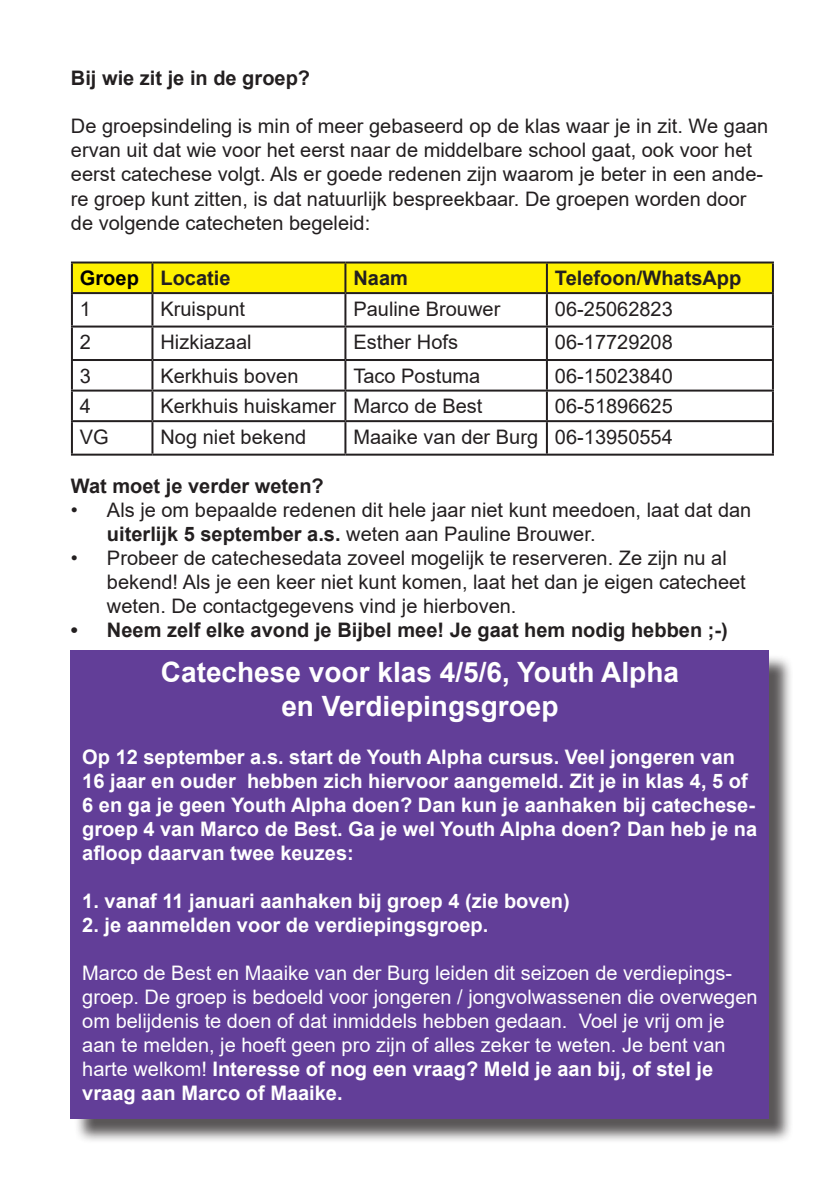
<style>
.page{position:relative;width:840px;height:1191px;background:#fff}
.page>*{position:absolute;margin:0;border:0;box-sizing:border-box;transform-origin:0 0}
.t1{font:700 28px "Arial";color:#fff}
.t2{font:20px/24px "Arial";color:#231f20}
.t3{font:700 20px/24px "Arial";color:#fff}
.t4{font:20px/24px "Arial";color:#fff}
.t5{font:700 20px "Arial";color:#231f20}
.t6{font:700 20px "Arial";color:#000}
.s1{font-weight:700}
</style>
<div class="page">
<div style="left:73px;top:263px;width:698px;height:29px;background:#fff101"></div>
<hr style="left:71px;top:261px;width:81px;height:2px;background:#231f20">
<hr style="left:71px;top:263px;width:2px;height:29px;background:#231f20">
<hr style="left:152px;top:261px;width:193px;height:2px;background:#231f20">
<hr style="left:151px;top:263px;width:2px;height:29px;background:#231f20">
<hr style="left:345px;top:261px;width:201px;height:2px;background:#231f20">
<hr style="left:344px;top:263px;width:2px;height:29px;background:#231f20">
<hr style="left:546px;top:261px;width:227px;height:2px;background:#231f20">
<hr style="left:545px;top:263px;width:2px;height:29px;background:#231f20">
<hr style="left:771px;top:263px;width:2px;height:29px;background:#231f20">
<hr style="left:71px;top:292px;width:81px;height:2px;background:#231f20">
<hr style="left:71px;top:294px;width:2px;height:31px;background:#231f20">
<hr style="left:152px;top:292px;width:193px;height:2px;background:#231f20">
<hr style="left:151px;top:294px;width:2px;height:31px;background:#231f20">
<hr style="left:345px;top:292px;width:201px;height:2px;background:#231f20">
<hr style="left:344px;top:294px;width:2px;height:31px;background:#231f20">
<hr style="left:546px;top:292px;width:227px;height:2px;background:#231f20">
<hr style="left:545px;top:294px;width:2px;height:31px;background:#231f20">
<hr style="left:771px;top:294px;width:2px;height:31px;background:#231f20">
<hr style="left:71px;top:325px;width:81px;height:2px;background:#231f20">
<hr style="left:71px;top:327px;width:2px;height:32px;background:#231f20">
<hr style="left:152px;top:325px;width:193px;height:2px;background:#231f20">
<hr style="left:151px;top:327px;width:2px;height:32px;background:#231f20">
<hr style="left:345px;top:325px;width:201px;height:2px;background:#231f20">
<hr style="left:344px;top:327px;width:2px;height:32px;background:#231f20">
<hr style="left:546px;top:325px;width:227px;height:2px;background:#231f20">
<hr style="left:545px;top:327px;width:2px;height:32px;background:#231f20">
<hr style="left:771px;top:327px;width:2px;height:32px;background:#231f20">
<hr style="left:71px;top:359px;width:81px;height:2px;background:#231f20">
<hr style="left:71px;top:361px;width:2px;height:28px;background:#231f20">
<hr style="left:152px;top:359px;width:193px;height:2px;background:#231f20">
<hr style="left:151px;top:361px;width:2px;height:28px;background:#231f20">
<hr style="left:345px;top:359px;width:201px;height:2px;background:#231f20">
<hr style="left:344px;top:361px;width:2px;height:28px;background:#231f20">
<hr style="left:546px;top:359px;width:227px;height:2px;background:#231f20">
<hr style="left:545px;top:361px;width:2px;height:28px;background:#231f20">
<hr style="left:771px;top:361px;width:2px;height:28px;background:#231f20">
<hr style="left:71px;top:389px;width:81px;height:2px;background:#231f20">
<hr style="left:71px;top:391px;width:2px;height:29px;background:#231f20">
<hr style="left:152px;top:389px;width:193px;height:2px;background:#231f20">
<hr style="left:151px;top:391px;width:2px;height:29px;background:#231f20">
<hr style="left:345px;top:389px;width:201px;height:2px;background:#231f20">
<hr style="left:344px;top:391px;width:2px;height:29px;background:#231f20">
<hr style="left:546px;top:389px;width:227px;height:2px;background:#231f20">
<hr style="left:545px;top:391px;width:2px;height:29px;background:#231f20">
<hr style="left:771px;top:391px;width:2px;height:29px;background:#231f20">
<hr style="left:71px;top:420px;width:81px;height:2px;background:#231f20">
<hr style="left:71px;top:422px;width:2px;height:31px;background:#231f20">
<hr style="left:152px;top:420px;width:193px;height:2px;background:#231f20">
<hr style="left:151px;top:422px;width:2px;height:31px;background:#231f20">
<hr style="left:345px;top:420px;width:201px;height:2px;background:#231f20">
<hr style="left:344px;top:422px;width:2px;height:31px;background:#231f20">
<hr style="left:546px;top:420px;width:227px;height:2px;background:#231f20">
<hr style="left:545px;top:422px;width:2px;height:31px;background:#231f20">
<hr style="left:771px;top:422px;width:2px;height:31px;background:#231f20">
<hr style="left:71px;top:453px;width:81px;height:2px;background:#231f20">
<hr style="left:152px;top:453px;width:193px;height:2px;background:#231f20">
<hr style="left:345px;top:453px;width:201px;height:2px;background:#231f20">
<hr style="left:546px;top:453px;width:227px;height:2px;background:#231f20">
<div style="left:74px;top:653px;width:719px;height:491px;background:#231f20;opacity:.75"></div>
<div style="left:71px;top:650px;width:697px;height:469px;background:#623e98"></div>
<p class="t5" style="left:71px;top:64px;width:240px">Bij wie zit je in de groep?</p>
<p class="t2" style="left:71px;top:114px;width:698px">De groepsindeling is min of meer gebaseerd op de klas waar je in zit. We gaan ervan uit dat wie voor het eerst naar de middelbare school gaat, ook voor het eerst catechese volgt. Als er goede redenen zijn waarom je beter in een ande&shy;re groep kunt zitten, is dat natuurlijk bespreekbaar. De groepen worden door de volgende catecheten begeleid:</p>
<p class="t6" style="left:80px;top:264px;width:60px">Groep</p>
<p class="t5" style="left:160px;top:264px;width:72px">Locatie</p>
<p class="t5" style="left:353px;top:264px;width:56px">Naam</p>
<p class="t5" style="left:554px;top:264px;width:188px">Telefoon/WhatsApp</p>
<p class="t2" style="left:80px;top:296px;width:13px">1</p>
<p class="t2" style="left:160px;top:296px;width:86px">Kruispunt</p>
<p class="t2" style="left:353px;top:296px;width:148px">Pauline Brouwer</p>
<p class="t2" style="left:554px;top:296px;width:119px">06-25062823</p>
<p class="t2" style="left:80px;top:330px;width:13px">2</p>
<p class="t2" style="left:160px;top:330px;width:93px">Hizkiazaal</p>
<p class="t2" style="left:353px;top:330px;width:106px">Esther Hofs</p>
<p class="t2" style="left:554px;top:330px;width:119px">06-17729208</p>
<p class="t2" style="left:80px;top:363px;width:13px">3</p>
<p class="t2" style="left:160px;top:363px;width:139px">Kerkhuis boven</p>
<p class="t2" style="left:353px;top:363px;width:128px">Taco Postuma</p>
<p class="t2" style="left:554px;top:363px;width:119px">06-15023840</p>
<p class="t2" style="left:80px;top:394px;width:13px">4</p>
<p class="t2" style="left:160px;top:394px;width:177px">Kerkhuis huiskamer</p>
<p class="t2" style="left:353px;top:394px;width:130px">Marco de Best</p>
<p class="t2" style="left:554px;top:394px;width:119px">06-51896625</p>
<p class="t2" style="left:80px;top:424px;width:30px">VG</p>
<p class="t2" style="left:160px;top:424px;width:147px">Nog niet bekend</p>
<p class="t2" style="left:353px;top:424px;width:186px">Maaike van der Burg</p>
<p class="t2" style="left:554px;top:424px;width:119px">06-13950554</p>
<p class="t5" style="left:71px;top:472px;width:254px">Wat moet je verder weten?</p>
<p class="t2" style="left:107px;top:498px;width:645px;text-indent:-36px">• Als je om bepaalde redenen dit hele jaar niet kunt meedoen, laat dat dan <span class="s1">uiterlijk 5 september a.s.</span> weten aan Pauline Brouwer.</p>
<p class="t2" style="left:107px;top:546px;width:640px;text-indent:-36px">• Probeer de catechesedata zoveel mogelijk te reserveren. Ze zijn nu al bekend! Als je een keer niet kunt komen, laat het dan je eigen catecheet weten. De contactgegevens vind je hierboven.</p>
<p class="t5" style="left:71px;top:616px;width:658px">• Neem zelf elke avond je Bijbel mee! Je gaat hem nodig hebben ;-)</p>
<p class="t1" style="left:161px;top:653px;width:519px">Catechese voor klas 4/5/6, Youth Alpha</p>
<p class="t1" style="left:281px;top:686px;width:278px">en Verdiepingsgroep</p>
<p class="t3" style="left:82px;top:745px;width:676px">Op 12 september a.s. start de Youth Alpha cursus. Veel jongeren van 16 jaar en ouder hebben zich hiervoor aangemeld. Zit je in klas 4, 5 of 6 en ga je geen Youth Alpha doen? Dan kun je aanhaken bij catechese&shy;groep 4 van Marco de Best. Ga je wel Youth Alpha doen? Dan heb je na afloop daarvan twee keuzes:</p>
<p class="t3" style="left:82px;top:889px;width:488px">1. vanaf 11 januari aanhaken bij groep 4 (zie boven)</p>
<p class="t3" style="left:82px;top:913px;width:407px">2. je aanmelden voor de verdiepingsgroep.</p>
<p class="t4" style="left:82px;top:961px;width:676px">Marco de Best en Maaike van der Burg leiden dit seizoen de verdiepings&shy;groep. De groep is bedoeld voor jongeren / jongvolwassenen die overwegen om belijdenis te doen of dat inmiddels hebben gedaan. Voel je vrij om je aan te melden, je hoeft geen pro zijn of alles zeker te weten. Je bent van harte welkom! <span class="s1">Interesse of nog een vraag? Meld je aan bij, of stel je vraag aan Marco of Maaike.</span></p>
</div>
